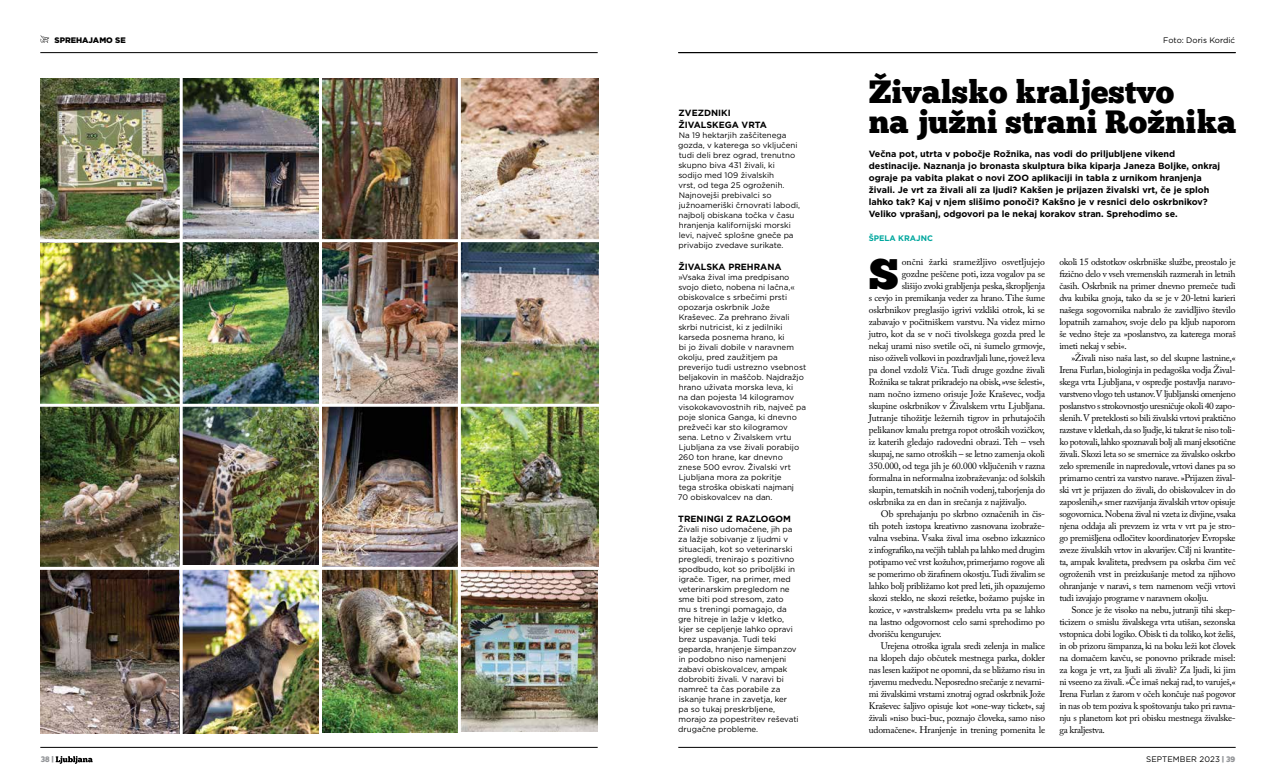
<style>
.page{position:relative;width:1276px;height:780px;background:#fff}
.page>*{position:absolute;margin:0;border:0;box-sizing:border-box;transform-origin:0 0}
.t1{font:42.4px "Chunk Five Ex";color:#000}
.t2{font:32px/30px "Chunk Five Ex";color:#000}
.t3{font:9.5px/12px "Adobe Caslon Pro";letter-spacing:-.025em;color:#000;text-align:justify}
.t4{font:9.5px "Adobe Caslon Pro";color:#000}
.t5{font:700 9px/12px "Gotham";color:#000}
.t6{font:8px/10px "Gotham";color:#000}
.t7{font:900 8px "Gotham";color:#000}
.t8{font:700 8px "Gotham";color:#00a79e}
.t9{font:8px "Chunk Five Ex";color:#939598}
.s1{font-family:"Chunk Five Ex";color:#939598}
</style>
<div class="page">
<hr style="left:40px;top:52px;width:558px;height:1px;background:#000">
<hr style="left:40px;top:747px;width:558px;height:1px;background:#000">
<hr style="left:678px;top:747px;width:557px;height:1px;background:#000">
<svg style="left:56px;top:756px;width:37px;height:7px"></svg>
<svg style="left:40px;top:35px;width:9px;height:8px"></svg>
<hr style="left:678px;top:52px;width:557px;height:1px;background:#000">
<img style="left:40px;top:78px;width:279px;height:326px">
<img style="left:461px;top:570px;width:136px;height:161px">
<img style="left:322px;top:78px;width:276px;height:489px">
<img style="left:40px;top:407px;width:140px;height:326px">
<img style="left:183px;top:407px;width:136px;height:158px">
<img style="left:183px;top:570px;width:275px;height:163px">
<hr style="left:180px;top:73px;width:3px;height:667px;background:#fff">
<hr style="left:319px;top:73px;width:3px;height:667px;background:#fff">
<hr style="left:458px;top:73px;width:3px;height:667px;background:#fff">
<hr style="left:33px;top:239px;width:578px;height:3px;background:#fff">
<hr style="left:33px;top:404px;width:578px;height:3px;background:#fff">
<hr style="left:33px;top:567px;width:578px;height:3px;background:#fff">
<p class="t7" style="left:54px;top:35px;width:73px">SPREHAJAMO SE</p>
<p class="t5" style="left:678px;top:106px;width:90px">ZVEZDNIKI<br>ŽIVALSKEGA VRTA</p>
<p class="t6" style="left:678px;top:130px;width:123px">Na 19 hektarjih zaščitenega gozda, v katerega so vključeni tudi deli brez ograd, trenutno skupno biva 431 živali, ki sodijo med 109 živalskih<br>vrst, od tega 25 ogroženih.<br>Najnovejši prebivalci so južnoameriški črnovrati labodi, najbolj obiskana točka v času hranjenja kalifornijski morski levi, največ splošne gneče pa privabijo zvedave surikate.</p>
<p class="t5" style="left:678px;top:260px;width:105px">ŽIVALSKA PREHRANA</p>
<p class="t6" style="left:678px;top:272px;width:130px">»Vsaka žival ima predpisano svojo dieto, nobena ni lačna,« obiskovalce s srbečimi prsti opozarja oskrbnik Jože<br>Kraševec. Za prehrano živali skrbi nutricist, ki z jedilniki karseda posnema hrano, ki<br>bi jo živali dobile v naravnem okolju, pred zaužitjem pa preverijo tudi ustrezno vsebnost beljakovin in maščob. Najdražjo hrano uživata morska leva, ki<br>na dan pojesta 14 kilogramov visokokavovostnih rib, največ pa poje slonica Ganga, ki dnevno prežveči kar sto kilogramov sena. Letno v Živalskem vrtu<br>Ljubljana za vse živali porabijo<br>260 ton hrane, kar dnevno znese 500 evrov. Živalski vrt<br>Ljubljana mora za pokritje<br>tega stroška obiskati najmanj<br>70 obiskovalcev na dan.</p>
<p class="t5" style="left:678px;top:512px;width:114px">TRENINGI Z RAZLOGOM</p>
<p class="t6" style="left:678px;top:524px;width:122px">Živali niso udomačene, jih pa za lažje sobivanje z ljudmi v situacijah, kot so veterinarski pregledi, trenirajo s pozitivno spodbudo, kot so priboljški in igrače. Tiger, na primer, med veterinarskim pregledom ne sme biti pod stresom, zato<br>mu s treningi pomagajo, da gre hitreje in lažje v kletko, kjer se cepljenje lahko opravi brez uspavanja. Tudi teki geparda, hranjenje šimpanzov in podobno niso namenjeni zabavi obiskovalcev, ampak dobrobiti živali. V naravi bi namreč ta čas porabile za iskanje hrane in zavetja, ker<br>pa so tukaj preskrbljene, morajo za popestritev reševati drugačne probleme.</p>
<p class="t6" style="left:1163px;top:35px;width:73px">Foto: Doris Kordić</p>
<h2 class="t2" style="left:869px;top:76px;width:369px">Živalsko kraljestvo<br>na južni strani Rožnika</h2>
<p class="t5" style="left:869px;top:147px;width:353px">Večna pot, utrta v pobočje Rožnika, nas vodi do priljubljene vikend destinacije. Naznanja jo bronasta skulptura bika kiparja Janeza Boljke, onkraj ograje pa vabita plakat o novi ZOO aplikaciji in tabla z urnikom hranjenja živali. Je vrt za živali ali za ljudi? Kakšen je prijazen živalski vrt, če je sploh lahko tak? Kaj v njem slišimo ponoči? Kakšno je v resnici delo oskrbnikov?<br>Veliko vprašanj, odgovori pa le nekaj korakov stran. Sprehodimo se.</p>
<p class="t8" style="left:869px;top:232px;width:66px">ŠPELA KRAJNC</p>
<h1 class="t1" style="left:869px;top:242px;width:32px">S</h1>
<p class="t4" style="left:901px;top:256px;width:145px">ončni žarki sramežljivo osvetljujejo</p>
<p class="t3" style="left:901px;top:267px;width:145px">gozdne peščene poti, izza vogalov pa se</p>
<p class="t3" style="left:901px;top:279px;width:145px">slišijo zvoki grabljenja peska, škropljenja</p>
<p class="t3" style="left:869px;top:291px;width:178px">s cevjo in premikanja veder za hrano. Tihe šume</p>
<p class="t3" style="left:869px;top:303px;width:178px">oskrbnikov preglasijo igrivi vzkliki otrok, ki se</p>
<p class="t3" style="left:869px;top:315px;width:178px">zabavajo v počitniškem varstvu. Na videz mirno</p>
<p class="t3" style="left:869px;top:327px;width:178px">jutro, kot da se v noči tivolskega gozda pred le</p>
<p class="t3" style="left:869px;top:339px;width:178px">nekaj urami niso svetile oči, ni šumelo grmovje,</p>
<p class="t3" style="left:869px;top:351px;width:178px">niso oživeli volkovi in pozdravljali lune, rjovež leva</p>
<p class="t3" style="left:869px;top:363px;width:178px">pa donel vzdolž Viča. Tudi druge gozdne živali</p>
<p class="t3" style="left:869px;top:375px;width:178px">Rožnika se takrat prikradejo na obisk, »vse šelesti«,</p>
<p class="t3" style="left:869px;top:387px;width:178px">nam nočno izmeno orisuje Jože Kraševec, vodja</p>
<p class="t3" style="left:869px;top:399px;width:178px">skupine oskrbnikov v Živalskem vrtu Ljubljana.</p>
<p class="t3" style="left:869px;top:411px;width:178px">Jutranje tihožitje ležernih tigrov in prhutajočih</p>
<p class="t3" style="left:869px;top:423px;width:178px">pelikanov kmalu pretrga ropot otroških vozičkov,</p>
<p class="t3" style="left:869px;top:435px;width:178px">iz katerih gledajo radovedni obrazi. Teh – vseh</p>
<p class="t3" style="left:869px;top:447px;width:178px">skupaj, ne samo otroških – se letno zamenja okoli</p>
<p class="t3" style="left:869px;top:459px;width:178px">350.000, od tega jih je 60.000 vključenih v razna</p>
<p class="t3" style="left:869px;top:471px;width:178px">formalna in neformalna izobraževanja: od šolskih</p>
<p class="t3" style="left:869px;top:483px;width:178px">skupin, tematskih in nočnih vodenj, taborjenja do</p>
<p class="t3" style="left:869px;top:495px;width:160px">oskrbnika za en dan in srečanja z najživaljo.</p>
<p class="t3" style="left:881px;top:507px;width:166px">Ob sprehajanju po skrbno označenih in čis-</p>
<p class="t3" style="left:869px;top:519px;width:178px">tih poteh izstopa kreativno zasnovana izobraže-</p>
<p class="t3" style="left:869px;top:531px;width:178px">valna vsebina. Vsaka žival ima osebno izkaznico</p>
<p class="t3" style="left:869px;top:543px;width:178px">z infografiko, na večjih tablah pa lahko med drugim</p>
<p class="t3" style="left:869px;top:555px;width:178px">potipamo več vrst kožuhov, primerjamo rogove ali</p>
<p class="t3" style="left:869px;top:567px;width:178px">se pomerimo ob žirafinem okostju.Tudi živalim se</p>
<p class="t3" style="left:869px;top:579px;width:178px">lahko bolj približamo kot pred leti, jih opazujemo</p>
<p class="t3" style="left:869px;top:591px;width:178px">skozi steklo, ne skozi rešetke, božamo pujske in</p>
<p class="t3" style="left:869px;top:603px;width:178px">kozice, v »avstralskem« predelu vrta pa se lahko</p>
<p class="t3" style="left:869px;top:615px;width:178px">na lastno odgovornost celo sami sprehodimo po</p>
<p class="t3" style="left:869px;top:627px;width:74px">dvorišču kengurujev.</p>
<p class="t3" style="left:881px;top:639px;width:166px">Urejena otroška igrala sredi zelenja in malice</p>
<p class="t3" style="left:869px;top:651px;width:178px">na klopeh dajo občutek mestnega parka, dokler</p>
<p class="t3" style="left:869px;top:663px;width:178px">nas lesen kažipot ne opomni, da se bližamo risu in</p>
<p class="t3" style="left:869px;top:675px;width:178px">rjavemu medvedu. Neposredno srečanje z nevarni-</p>
<p class="t3" style="left:869px;top:687px;width:178px">mi živalskimi vrstami znotraj ograd oskrbnik Jože</p>
<p class="t3" style="left:869px;top:699px;width:178px">Kraševec šaljivo opisuje kot »one-way ticket«, saj</p>
<p class="t3" style="left:869px;top:711px;width:178px">živali »niso buci-buc, poznajo človeka, samo niso</p>
<p class="t3" style="left:869px;top:723px;width:178px">udomačene«. Hranjenje in trening pomenita le</p>
<p class="t3" style="left:1059px;top:255px;width:178px">okoli 15 odstotkov oskrbniške službe, preostalo je fizično delo v vseh vremenskih razmerah in letnih časih. Oskrbnik na primer dnevno premeče tudi dva kubika gnoja, tako da se je v 20-letni karieri našega sogovornika nabralo že zavidljivo število lopatnih zamahov, svoje delo pa kljub naporom še vedno šteje za »poslanstvo, za katerega moraš imeti nekaj v sebi«.</p>
<p class="t3" style="left:1059px;top:351px;width:178px;text-indent:12px">»Živali niso naša last, so del skupne lastnine,« Irena Furlan, biologinja in pedagoška vodja Žival&shy;skega vrta Ljubljana, v ospredje postavlja naravo&shy;varstveno vlogo teh ustanov. V ljubljanski omenjeno poslanstvo s strokovnostjo uresničuje okoli 40 zapo&shy;slenih. V preteklosti so bili živalski vrtovi praktično razstave v kletkah, da so ljudje, ki takrat še niso toli&shy;ko potovali, lahko spoznavali bolj ali manj eksotične živali. Skozi leta so se smernice za živalsko oskrbo zelo spremenile in napredovale, vrtovi danes pa so primarno centri za varstvo narave. »Prijazen žival&shy;ski vrt je prijazen do živali, do obiskovalcev in do zaposlenih,« smer razvijanja živalskih vrtov opisuje sogovornica. Nobena žival ni vzeta iz divjine, vsaka njena oddaja ali prevzem iz vrta v vrt pa je stro&shy;go premišljena odločitev koordinatorjev Evropske zveze živalskih vrtov in akvarijev. Cilj ni kvantite&shy;ta, ampak kvaliteta, predvsem pa oskrba čim več ogroženih vrst in preizkušanje metod za njihovo ohranjanje v naravi, s tem namenom večji vrtovi tudi izvajajo programe v naravnem okolju.</p>
<p class="t3" style="left:1059px;top:603px;width:178px;text-indent:12px">Sonce je že visoko na nebu, jutranji tihi skep&shy;ticizem o smislu živalskega vrta utišan, sezonska vstopnica dobi logiko. Obisk ti da toliko, kot želiš, in ob prizoru šimpanza, ki na boku leži kot človek na domačem kavču, se ponovno prikrade misel: za koga je vrt, za ljudi ali živali? Za ljudi, ki jim ni vseeno za živali. »Če imaš nekaj rad, to varuješ,« Irena Furlan z žarom v očeh končuje naš pogovor in nas ob tem poziva k spoštovanju tako pri ravna&shy;nju s planetom kot pri obisku mestnega živalske&shy;ga kraljestva.</p>
<p class="t9" style="left:41px;top:753px;width:14px">38 |</p>
<p class="t6" style="left:1146px;top:753px;width:90px">SEPTEMBER 2023 <span class="s1">| 39</span></p>
</div>
